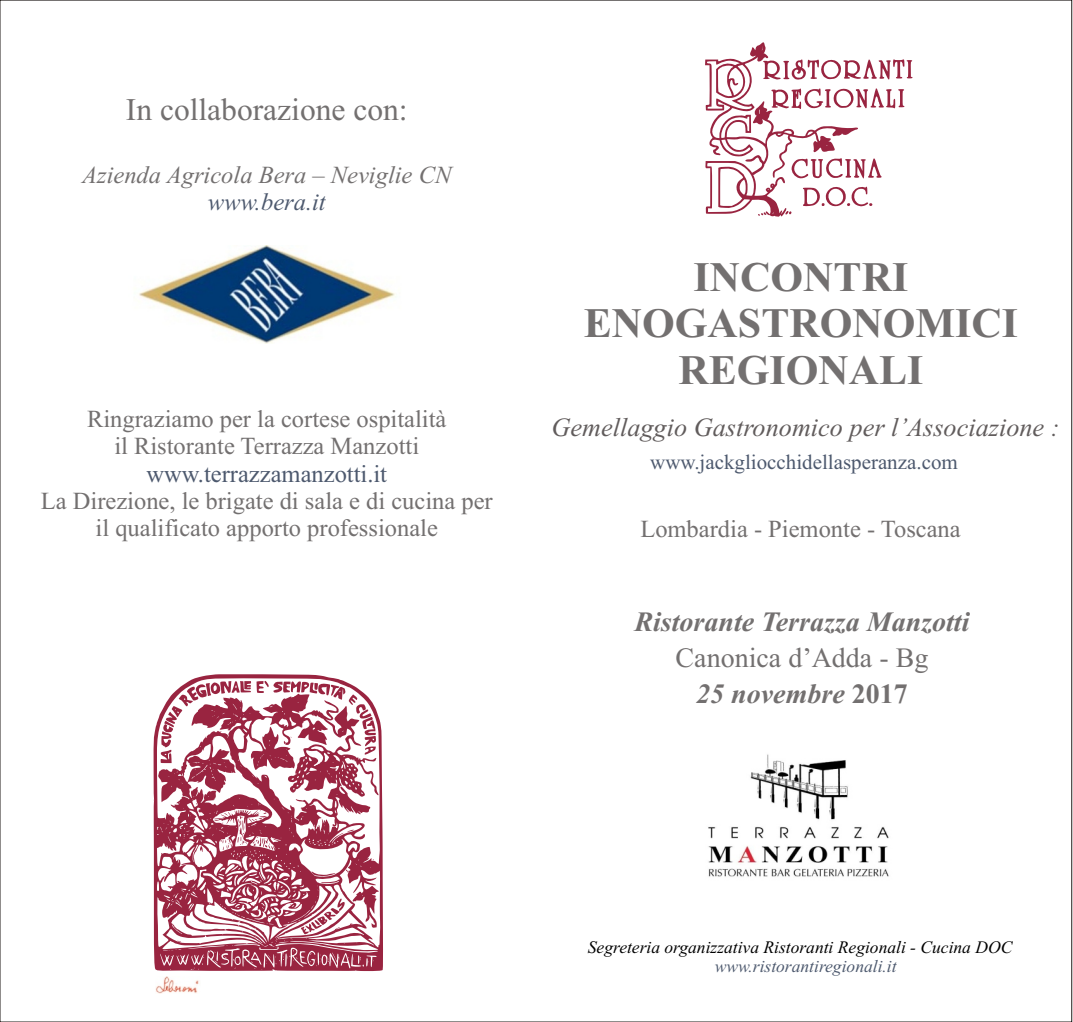
<style>
.page{position:relative;width:1073px;height:1022px;background:#fff}
.page>*{position:absolute;margin:0;border:0;box-sizing:border-box;transform-origin:0 0}
.t1{font:700 42px/46.6px "Times New Roman";color:#737070;text-align:center}
.t2{font:31.5px "Times New Roman";color:#737070}
.t3{font:28px/36.1px "Times New Roman";color:#737070;text-align:center}
.t4{font:italic 700 28px "Times New Roman";color:#737070}
.t5{font:italic 26.25px "Times New Roman";color:#615c5c}
.t6{font:24.5px/27.1px "Times New Roman";color:#737070;text-align:center}
.t7{font:italic 24.5px "Times New Roman";color:#737070}
.t8{font:24.5px "Times New Roman";color:#4d596e}
.t9{font:italic 24.5px "Times New Roman";color:#4d596e}
.t10{font:21px "Times New Roman";color:#4d596e}
.t11{font:italic 17.5px "Times New Roman";color:#000}
.t12{font:italic 17.5px "Times New Roman";color:#4d596e}
.s1{font-weight:700;font-style:italic}
.s2{font-weight:700}
</style>
<div class="page">
<img style="left:155px;top:976px;width:44px;height:18px">
<svg style="left:705px;top:42px;width:207px;height:175px"></svg>
<svg style="left:153px;top:674px;width:230px;height:297px"></svg>
<img style="left:708px;top:754px;width:181px;height:123px">
<img style="left:139px;top:246px;width:256px;height:98px">
<p class="t2" style="left:126px;top:98px;width:283px">In collaborazione con:</p>
<p class="t7" style="left:82px;top:166px;width:371px">Azienda Agricola Bera – Neviglie CN</p>
<p class="t9" style="left:208px;top:193px;width:119px">www.bera.it</p>
<p class="t6" style="left:87px;top:408px;width:361px">Ringraziamo per la cortese ospitalità il Ristorante Terrazza Manzotti</p>
<p class="t6" style="left:41px;top:489px;width:453px">La Direzione, le brigate di sala e di cucina per il qualificato apporto professionale</p>
<p class="t8" style="left:146px;top:465px;width:242px">www.terrazzamanzotti.it</p>
<h1 class="t1" style="left:584px;top:258px;width:436px">INCONTRI<br>ENOGASTRONOMICI<br>REGIONALI</h1>
<p class="t5" style="left:551px;top:418px;width:509px">Gemellaggio Gastronomico per l’Associazione :</p>
<p class="t10" style="left:650px;top:454px;width:309px">www.jackgliocchidellasperanza.com</p>
<p class="t6" style="left:640px;top:518px;width:322px">Lombardia - Piemonte - Toscana</p>
<p class="t4" style="left:634px;top:612px;width:336px">Ristorante Terrazza Manzotti</p>
<p class="t3" style="left:675px;top:643px;width:254px">Canonica d’Adda - Bg<br><span class="s1">25 novembre</span> <span class="s2">2017</span></p>
<p class="t11" style="left:588px;top:941px;width:426px">Segreteria organizzativa Ristoranti Regionali - Cucina DOC</p>
<p class="t12" style="left:715px;top:960px;width:183px">www.ristorantiregionali.it</p>
</div>
